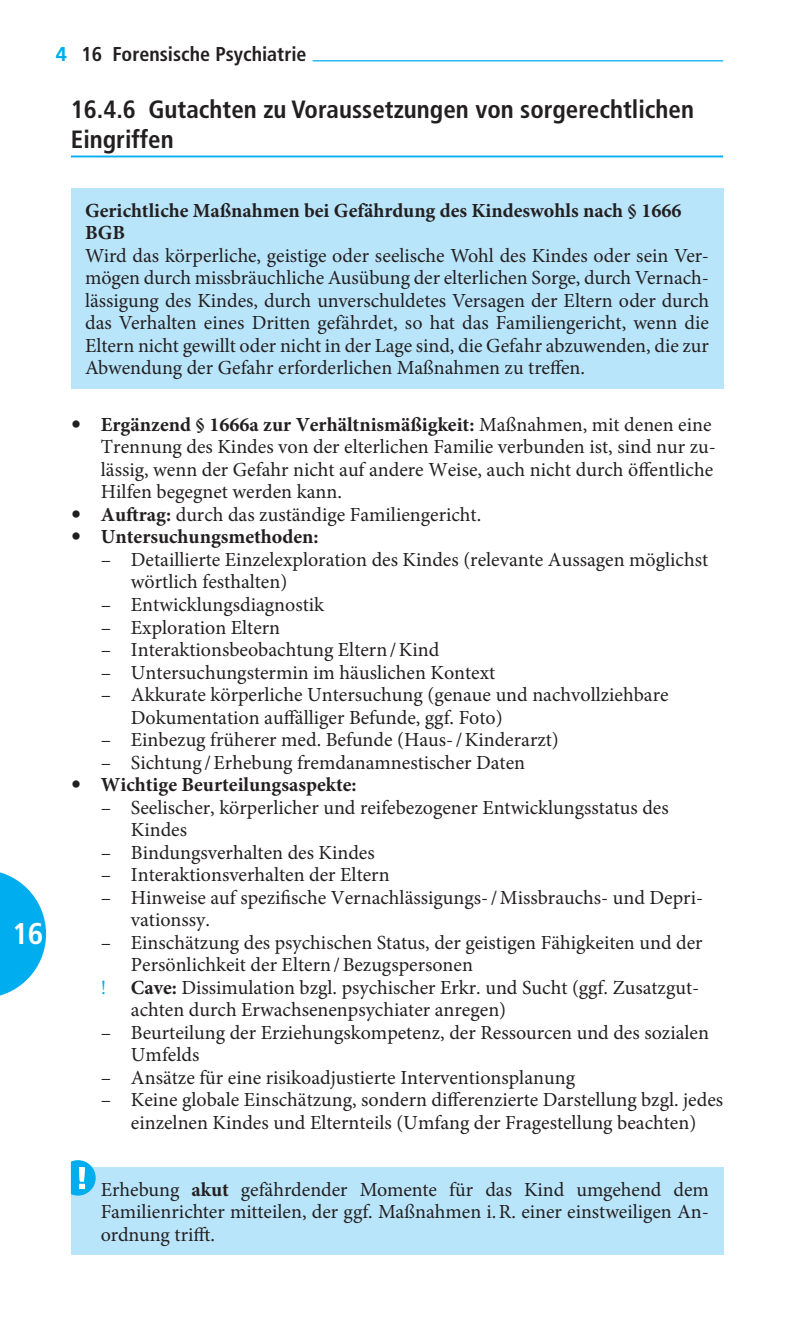
<style>
.page{position:relative;width:787px;height:1326px;background:#fff}
.page>*{position:absolute;margin:0;border:0;box-sizing:border-box;transform-origin:0 0}
.t1{font:700 condensed 30px "Frutiger LT Std";color:#fff}
._2_hd{font:700 condensed 25px/30px "Frutiger LT Std";color:#231f20}
.Bull_list_2{font:20px/22.5px "Minion Pro";color:#231f20}
.TE_A_text_flush{font:20px/22.5px "Minion Pro";color:#231f20;text-align:justify}
.Bull_list{font:20px/22.5px "Minion Pro";color:#231f20}
.TE_B_text_flush{font:20px/22.5px "Minion Pro";color:#231f20;text-align:justify}
.Num_list_2{font:20px/22.5px "Minion Pro";color:#231f20}
.TE_A_1hd{font:700 20px/22.5px "Minion Pro";color:#231f20}
.Bull_list-2{font:700 20px "Minion Pro";color:#231f20}
.t2{font:700 condensed 20px "Frutiger LT Std";color:#231f20}
.s1{font-stretch:normal;color:#00aeef}
.s2{font-size:27.5px}
.s3{font-weight:700}
.s4{font-weight:400;font-size:27.5px}
.s5{color:#00aeef}
</style>
<div class="page">
<hr style="left:81px;top:60px;width:642px;height:1px;background:#00aeef">
<div style="left:81px;top:58px;width:231px;height:5px;background:#fff"></div>
<hr style="left:71px;top:155px;width:652px;height:2px;background:#00aeef">
<div style="left:71px;top:188px;width:652px;height:200px;background:#b9e5fa"></div>
<div style="left:71px;top:1166px;width:652px;height:88px;background:#b9e5fa"></div>
<svg style="left:71px;top:1160px;width:25px;height:35px"></svg>
<svg style="left:0;top:872px;width:46px;height:124px"></svg>
<p class="t2" style="left:56px;top:43px;width:252px"><span class="s1">4</span> 16 Forensische Psychiatrie</p>
<p class="_2_hd" style="left:71px;top:94px;width:624px">16.4.6 Gutachten zu Voraussetzungen von sorgerechtlichen<br>Eingriffen</p>
<h1 class="t1" style="left:12px;top:916px;width:33px">16</h1>
<p class="TE_A_1hd" style="left:85px;top:199px;width:598px">Gerichtliche Maßnahmen bei Gefährdung des Kindeswohls nach § 1666<br>BGB</p>
<p class="TE_A_text_flush" style="left:85px;top:244px;width:625px">Wird das körperliche, geistige oder seelische Wohl des Kindes oder sein Ver&shy;mögen durch missbräuchliche Ausübung der elterlichen Sorge, durch Vernach&shy;lässigung des Kindes, durch unverschuldetes Versagen der Eltern oder durch das Verhalten eines Dritten gefährdet, so hat das Familiengericht, wenn die Eltern nicht gewillt oder nicht in der Lage sind, die Gefahr abzuwenden, die zur Abwendung der Gefahr erforderlichen Maßnahmen zu treffen.</p>
<p class="Bull_list" style="left:101px;top:413px;width:616px;text-indent:-30px"><span class="s2">•</span> <span class="s3">Ergänzend § 1666a zur Verhältnismäßigkeit:</span> Maßnahmen, mit denen eine Trennung des Kindes von der elterlichen Familie verbunden ist, sind nur zu&shy;lässig, wenn der Gefahr nicht auf andere Weise, auch nicht durch öffentliche Hilfen begegnet werden kann.</p>
<p class="Bull_list" style="left:71px;top:503px;width:412px"><span class="s2">•</span> <span class="s3">Auftrag:</span> durch das zuständige Familiengericht.</p>
<p class="Bull_list-2" style="left:71px;top:523px;width:249px"><span class="s4">•</span> Untersuchungsmethoden:</p>
<p class="Bull_list_2" style="left:131px;top:548px;width:578px;text-indent:-30px">– Detaillierte Einzelexploration des Kindes (relevante Aussagen möglichst wörtlich festhalten)</p>
<p class="Bull_list_2" style="left:101px;top:593px;width:225px">– Entwicklungsdiagnostik</p>
<p class="Bull_list_2" style="left:101px;top:616px;width:181px">– Exploration Eltern</p>
<p class="Bull_list_2" style="left:101px;top:638px;width:340px">– Interaktionsbeobachtung Eltern/Kind</p>
<p class="Bull_list_2" style="left:101px;top:661px;width:396px">– Untersuchungstermin im häuslichen Kontext</p>
<p class="Bull_list_2" style="left:131px;top:683px;width:539px;text-indent:-30px">– Akkurate körperliche Untersuchung (genaue und nachvollziehbare<br>Dokumentation auffälliger Befunde, ggf. Foto)</p>
<p class="Bull_list_2" style="left:101px;top:728px;width:459px">– Einbezug früherer med. Befunde (Haus-/Kinderarzt)</p>
<p class="Bull_list_2" style="left:101px;top:751px;width:426px">– Sichtung /Erhebung fremdanamnestischer Daten</p>
<p class="Bull_list-2" style="left:71px;top:770px;width:287px"><span class="s4">•</span> Wichtige Beurteilungsaspekte:</p>
<p class="Bull_list_2" style="left:131px;top:796px;width:539px;text-indent:-30px">– Seelischer, körperlicher und reifebezogener Entwicklungsstatus des<br>Kindes</p>
<p class="Bull_list_2" style="left:101px;top:841px;width:275px">– Bindungsverhalten des Kindes</p>
<p class="Bull_list_2" style="left:101px;top:863px;width:290px">– Interaktionsverhalten der Eltern</p>
<p class="Bull_list_2" style="left:131px;top:886px;width:574px;text-indent:-30px">– Hinweise auf spezifische Vernachlässigungs-/Missbrauchs- und Depri&shy;vationssy.</p>
<p class="Bull_list_2" style="left:131px;top:931px;width:573px;text-indent:-30px">– Einschätzung des psychischen Status, der geistigen Fähigkeiten und der<br>Persönlichkeit der Eltern/Bezugspersonen</p>
<p class="Num_list_2" style="left:131px;top:976px;width:570px;text-indent:-30px"><span class="s5">!</span> <span class="s3">Cave:</span> Dissimulation bzgl. psychischer Erkr. und Sucht (ggf. Zusatzgut&shy;achten durch Erwachsenenpsychiater anregen)</p>
<p class="Bull_list_2" style="left:131px;top:1021px;width:579px;text-indent:-30px">– Beurteilung der Erziehungskompetenz, der Ressourcen und des sozialen<br>Umfelds</p>
<p class="Bull_list_2" style="left:101px;top:1066px;width:475px">– Ansätze für eine risikoadjustierte Interventionsplanung</p>
<p class="Bull_list_2" style="left:101px;top:1088px;width:623px;text-align:center">– Keine globale Einschätzung, sondern differenzierte Darstellung bzgl. jedes einzelnen Kindes und Elternteils (Umfang der Fragestellung beachten)</p>
<p class="TE_B_text_flush" style="left:101px;top:1177px;width:609px">Erhebung <span class="s3">akut</span> gefährdender Momente für das Kind umgehend dem Familienrichter mitteilen, der ggf. Maßnahmen i.R. einer einstweiligen An&shy;ordnung trifft.</p>
</div>
